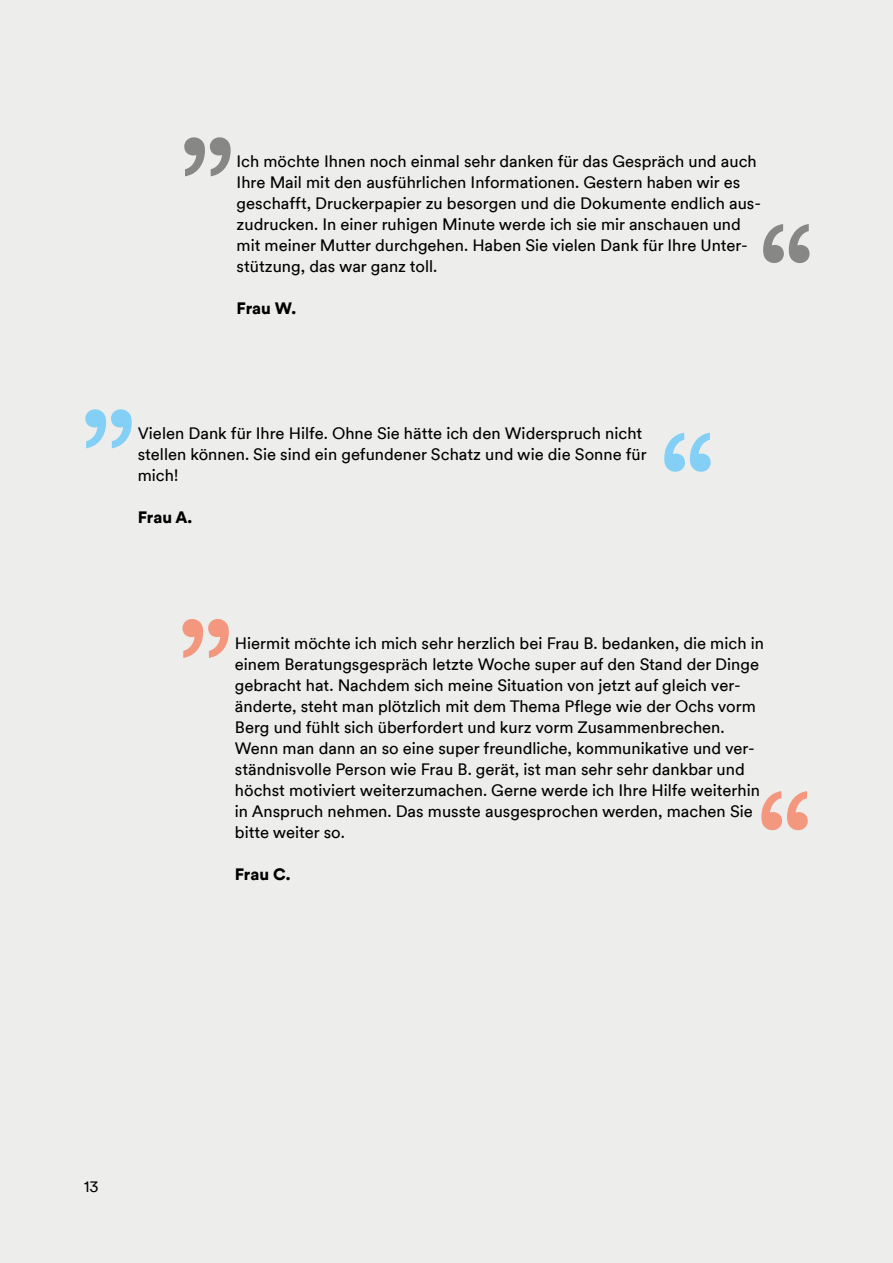
<style>
.page{position:relative;width:893px;height:1263px;background:#ededec}
.page>*{position:absolute;margin:0;border:0;box-sizing:border-box;transform-origin:0 0}
.t1{font:150px "Duesseldorf Circular TT";color:#f3987f}
.t2{font:150px "Duesseldorf Circular TT";color:#878786}
.t3{font:150px "Duesseldorf Circular TT";color:#83cff5}
.t4{font:16.5px/21px "Duesseldorf Circular TT";color:#000}
.t5{font:900 16.5px "Duesseldorf Circular TT";letter-spacing:-.005em;color:#000}
.t6{font:15px "Duesseldorf Circular TT";color:#000}
</style>
<div class="page">
<h1 class="t2" style="left:175px;top:2px;width:65px">„</h1>
<p class="t4" style="left:237px;top:150px;width:526px">Ich möchte Ihnen noch einmal sehr danken für das Gespräch und auch Ihre Mail mit den ausführlichen Informationen. Gestern haben wir es geschafft, Druckerpapier zu besorgen und die Dokumente endlich aus&shy;zudrucken. In einer ruhigen Minute werde ich sie mir anschauen und mit meiner Mutter durchgehen. Haben Sie vielen Dank für Ihre Unter&shy;stützung, das war ganz toll.</p>
<p class="t5" style="left:237px;top:297px;width:61px">Frau W.</p>
<h1 class="t2" style="left:755px;top:179px;width:64px">“</h1>
<h1 class="t3" style="left:77px;top:274px;width:65px">„</h1>
<p class="t4" style="left:138px;top:422px;width:510px">Vielen Dank für Ihre Hilfe. Ohne Sie hätte ich den Widerspruch nicht stellen können. Sie sind ein gefundener Schatz und wie die Sonne für mich!</p>
<p class="t5" style="left:138px;top:506px;width:56px">Frau A.</p>
<h1 class="t3" style="left:656px;top:388px;width:64px">“</h1>
<h1 class="t1" style="left:174px;top:483px;width:65px">„</h1>
<p class="t4" style="left:235px;top:632px;width:531px">Hiermit möchte ich mich sehr herzlich bei Frau B. bedanken, die mich in einem Beratungsgespräch letzte Woche super auf den Stand der Dinge gebracht hat. Nachdem sich meine Situation von jetzt auf gleich ver&shy;änderte, steht man plötzlich mit dem Thema Pflege wie der Ochs vorm Berg und fühlt sich überfordert und kurz vorm Zusammenbrechen.<br>Wenn man dann an so eine super freundliche, kommunikative und ver&shy;ständnisvolle Person wie Frau B. gerät, ist man sehr sehr dankbar und höchst motiviert weiterzumachen. Gerne werde ich Ihre Hilfe weiterhin in Anspruch nehmen. Das musste ausgesprochen werden, machen Sie bitte weiter so.</p>
<p class="t5" style="left:235px;top:863px;width:57px">Frau C.</p>
<h1 class="t1" style="left:754px;top:746px;width:64px">“</h1>
<p class="t6" style="left:84px;top:1177px;width:16px">13</p>
</div>
